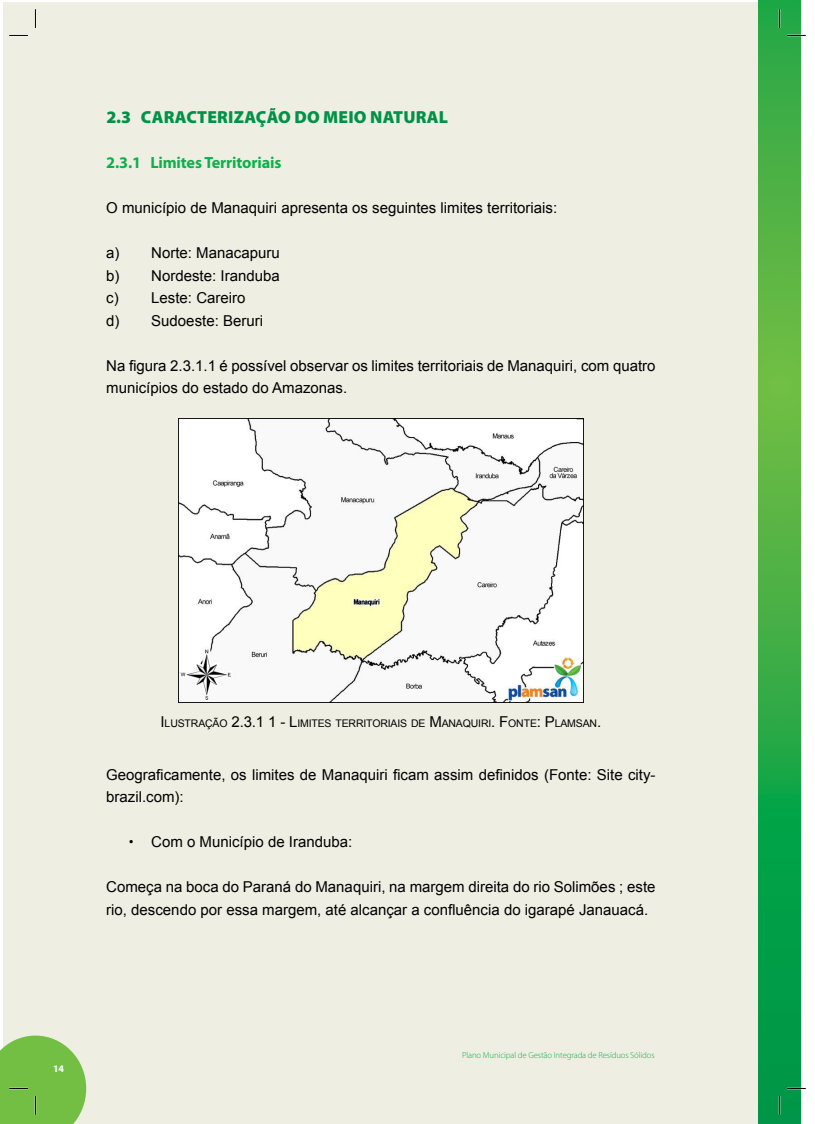
<style>
.page{position:relative;width:815px;height:1124px;background:#fff}
.page>*{position:absolute;margin:0;border:0;box-sizing:border-box;transform-origin:0 0}
.t1{font:900 17.5px "Myriad Pro";letter-spacing:.01em;color:#009247}
.t2{font:700 16.25px "Myriad Pro";letter-spacing:-.01em;color:#0db14b}
.t3{font:15px/22.5px "Arial";color:#000}
.t4{font:10.5px "Arial";letter-spacing:-.015em;color:#000}
.t5{font:700 10px "Myriad Pro";color:#fff}
.t6{font:300 8.75px "Myriad Pro";letter-spacing:-.015em;color:#0db14b}
.s1{font-size:15px}
.s2{font-family:"Swiss 721 BT";font-weight:900}
</style>
<div class="page">
<div style="left:4px;top:2px;width:776px;height:1121px;background:#efeee3"></div>
<svg style="left:758px;top:0;width:43px;height:1123px;background:#35ab45"></svg>
<img style="left:178px;top:418px;width:405px;height:284px">
<svg style="left:9px;top:35px;width:19px;height:1px"></svg>
<svg style="left:787px;top:35px;width:19px;height:1px"></svg>
<svg style="left:787px;top:1087px;width:19px;height:2px"></svg>
<svg style="left:35px;top:9px;width:1px;height:19px"></svg>
<svg style="left:0;top:1035px;width:86px;height:88px;background:#80c357"></svg>
<svg style="left:779px;top:9px;width:1px;height:19px"></svg>
<svg style="left:779px;top:1095px;width:1px;height:19px"></svg>
<p class="t1" style="left:106px;top:107px;width:343px">2.3 CARACTERIZAÇÃO DO MEIO NATURAL</p>
<p class="t2" style="left:106px;top:153px;width:177px">2.3.1 Limites Territoriais</p>
<p class="t3" style="left:106px;top:197px;width:452px">O município de Manaquiri apresenta os seguintes limites territoriais:</p>
<p class="t3" style="left:106px;top:242px;width:175px">a) Norte: Manacapuru b) Nordeste: Iranduba c) Leste: Careiro<br>d) Sudoeste: Beruri</p>
<p class="t3" style="left:106px;top:354px;width:551px">Na figura 2.3.1.1 é possível observar os limites territoriais de Manaquiri, com quatro municípios do estado do Amazonas.</p>
<p class="t4" style="left:161px;top:716px;width:442px"><span class="s1">I</span>LUSTRAÇÃO <span class="s1">2.3.1 1 - L</span>IMITES TERRITORIAIS DE <span class="s1">M</span>ANAQUI RI <span class="s1">. F</span>ONTE<span class="s1">: P</span>LAMSAN<span class="s1">.</span></p>
<p class="t3" style="left:106px;top:763px;width:551px">Geograficamente, os limites de Manaquiri ficam assim definidos (Fonte: Site city&shy;brazil.com):</p>
<p class="t3" style="left:129px;top:830px;width:225px"><span class="s2">·</span> Com o Município de Iranduba:</p>
<p class="t3" style="left:106px;top:875px;width:551px">Começa na boca do Paraná do Manaquiri, na margem direita do rio Solimões ; este rio, descendo por essa margem, até alcançar a confluência do igarapé Janauacá.</p>
<p class="t5" style="left:53px;top:1062px;width:12px">14</p>
<p class="t6" style="left:462px;top:1050px;width:194px">Plano Municipal de Gestão Integrada de Resíduos Sólidos</p>
</div>
